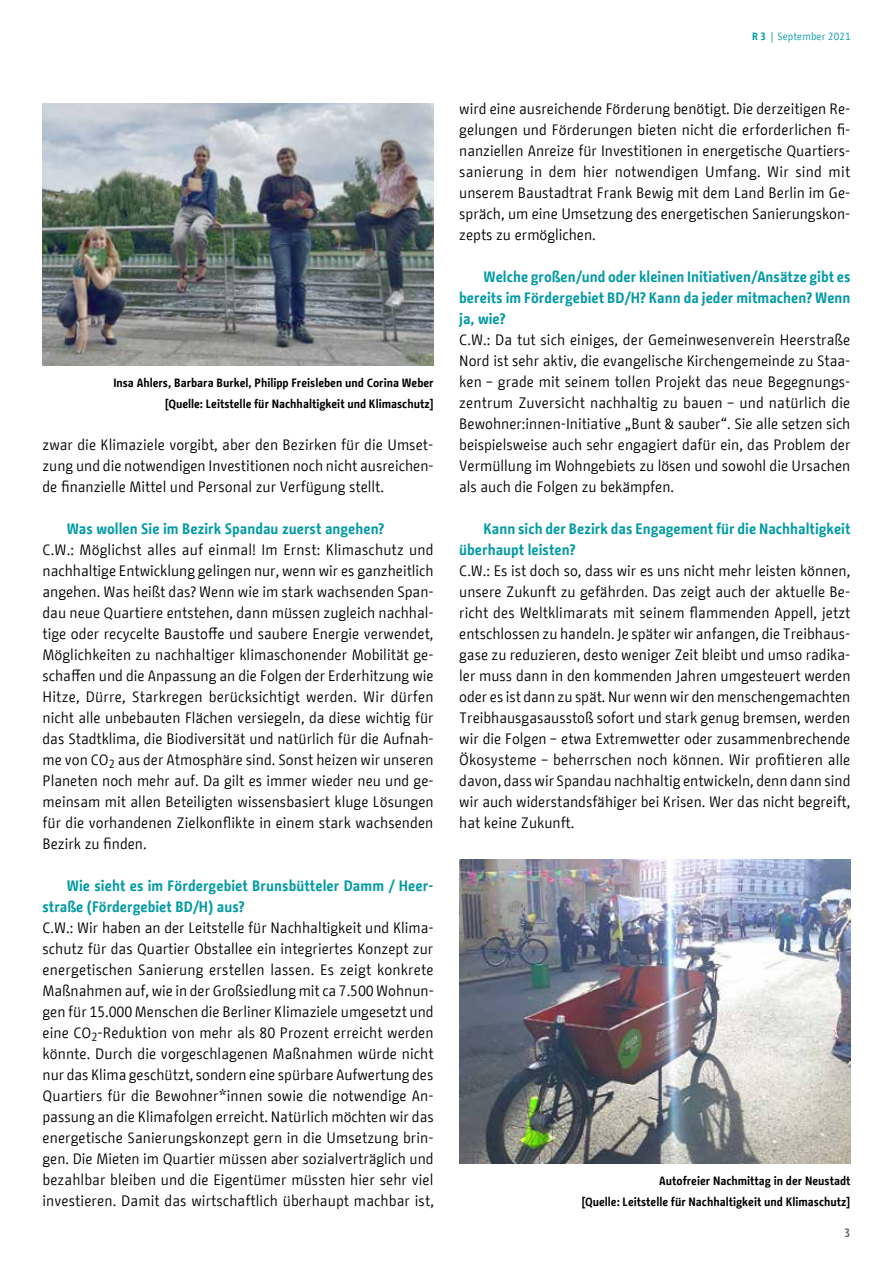
<style>
.page{position:relative;width:893px;height:1263px;background:#fff}
.page>*{position:absolute;margin:0;border:0;box-sizing:border-box;transform-origin:0 0}
.t1{font:15px/21px "BMF Change";color:#000;text-align:justify}
.t2{font:700 15px/21px "BMF Change";color:#009ba4}
.t3{font:700 12px/21px "BMF Change";color:#000;text-align:right}
.t4{font:700 12px "BMF Change";color:#706f6f}
.t5{font:10.5px "BMF Change";letter-spacing:.01em;color:#009ba4}
.s1{font-weight:700}
</style>
<div class="page">
<img style="left:43px;top:103px;width:391px;height:263px">
<img style="left:459px;top:859px;width:391px;height:305px">
<p class="t3" style="left:113px;top:372px;width:322px">Insa Ahlers, Barbara Burkel, Philipp Freisleben und Corina Weber [Quelle: Leitstelle für Nachhaltigkeit und Klimaschutz]</p>
<p class="t1" style="left:43px;top:434px;width:393px">zwar die Klimaziele vorgibt, aber den Bezirken für die Umset&shy;zung und die notwendigen Investitionen noch nicht ausreichen&shy;de finanzielle Mittel und Personal zur Verfügung stellt.</p>
<p class="t2" style="left:67px;top:518px;width:319px">Was wollen Sie im Bezirk Spandau zuerst angehen?</p>
<p class="t1" style="left:43px;top:539px;width:393px">C.W.: Möglichst alles auf einmal! Im Ernst: Klimaschutz und nachhaltige Entwicklung gelingen nur, wenn wir es ganzheitlich angehen. Was heißt das? Wenn wie im stark wachsenden Span&shy;dau neue Quartiere entstehen, dann müssen zugleich nachhal&shy;tige oder recycelte Baustoffe und saubere Energie verwendet, Möglichkeiten zu nachhaltiger klimaschonender Mobilität ge&shy;schaffen und die Anpassung an die Folgen der Erderhitzung wie Hitze, Dürre, Starkregen berücksichtigt werden. Wir dürfen nicht alle unbebauten Flächen versiegeln, da diese wichtig für das Stadtklima, die Biodiversität und natürlich für die Aufnah&shy;me von CO<sub>2</sub> aus der Atmosphäre sind. Sonst heizen wir unseren Planeten noch mehr auf. Da gilt es immer wieder neu und ge&shy;meinsam mit allen Beteiligten wissensbasiert kluge Lösungen für die vorhandenen Zielkonflikte in einem stark wachsenden Bezirk zu finden.</p>
<p class="t2" style="left:43px;top:875px;width:393px;text-indent:24px">Wie sieht es im Fördergebiet Brunsbütteler Damm / Heer&shy;straße (Fördergebiet BD/H) aus?</p>
<p class="t1" style="left:43px;top:917px;width:393px">C.W.: Wir haben an der Leitstelle für Nachhaltigkeit und Klima&shy;schutz für das Quartier Obstallee ein integriertes Konzept zur energetischen Sanierung erstellen lassen. Es zeigt konkrete Maßnahmen auf, wie in der Großsiedlung mit ca 7.500 Wohnun&shy;gen für 15.000 Menschen die Berliner Klimaziele umgesetzt und eine CO<sub>2</sub>-Reduktion von mehr als 80 Prozent erreicht werden könnte. Durch die vorgeschlagenen Maßnahmen würde nicht nur das Klima geschützt, sondern eine spürbare Aufwertung des Quartiers für die Bewohner*innen sowie die notwendige An&shy;passung an die Klimafolgen erreicht. Natürlich möchten wir das energetische Sanierungskonzept gern in die Umsetzung brin&shy;gen. Die Mieten im Quartier müssen aber sozialverträglich und bezahlbar bleiben und die Eigentümer müssten hier sehr viel investieren. Damit das wirtschaftlich überhaupt machbar ist,</p>
<p class="t5" style="left:752px;top:29px;width:100px"><span class="s1">R 3</span> | September 2021</p>
<p class="t1" style="left:459px;top:98px;width:393px">wird eine ausreichende Förderung benötigt. Die derzeitigen Re&shy;gelungen und Förderungen bieten nicht die erforderlichen fi&shy;nanziellen Anreize für Investitionen in energetische Quartiers&shy;sanierung in dem hier notwendigen Umfang. Wir sind mit unserem Baustadtrat Frank Bewig mit dem Land Berlin im Ge&shy;spräch, um eine Umsetzung des energetischen Sanierungskon&shy;zepts zu ermöglichen.</p>
<p class="t2" style="left:459px;top:266px;width:393px;text-align:justify;text-indent:24px">Welche großen/und oder kleinen Initiativen/Ansätze gibt es bereits im Fördergebiet BD/H? Kann da jeder mitmachen? Wenn ja, wie?</p>
<p class="t1" style="left:459px;top:329px;width:393px">C.W.: Da tut sich einiges, der Gemeinwesenverein Heerstraße Nord ist sehr aktiv, die evangelische Kirchengemeinde zu Staa&shy;ken – grade mit seinem tollen Projekt das neue Begegnungs&shy;zentrum Zuversicht nachhaltig zu bauen – und natürlich die Bewohner:innen-Initiative „Bunt &amp; sauber“. Sie alle setzen sich beispielsweise auch sehr engagiert dafür ein, das Problem der Vermüllung im Wohngebiets zu lösen und sowohl die Ursachen als auch die Folgen zu bekämpfen.</p>
<p class="t2" style="left:459px;top:518px;width:393px;text-indent:24px">Kann sich der Bezirk das Engagement für die Nachhaltigkeit überhaupt leisten?</p>
<p class="t1" style="left:459px;top:560px;width:393px">C.W.: Es ist doch so, dass wir es uns nicht mehr leisten können, unsere Zukunft zu gefährden. Das zeigt auch der aktuelle Be&shy;richt des Weltklimarats mit seinem flammenden Appell, jetzt entschlossen zu handeln. Je später wir anfangen, die Treibhaus&shy;gase zu reduzieren, desto weniger Zeit bleibt und umso radika&shy;ler muss dann in den kommenden Jahren umgesteuert werden oder es ist dann zu spät. Nur wenn wir den menschengemachten Treibhausgasausstoß sofort und stark genug bremsen, werden wir die Folgen – etwa Extremwetter oder zusammenbrechende Ökosysteme – beherrschen noch können. Wir profitieren alle davon, dass wir Spandau nachhaltig entwickeln, denn dann sind wir auch widerstandsfähiger bei Krisen. Wer das nicht begreift, hat keine Zukunft.</p>
<p class="t3" style="left:581px;top:1170px;width:271px">Autofreier Nachmittag in der Neustadt<br>[Quelle: Leitstelle für Nachhaltigkeit und Klimaschutz]</p>
<p class="t4" style="left:844px;top:1224px;width:8px">3</p>
</div>
